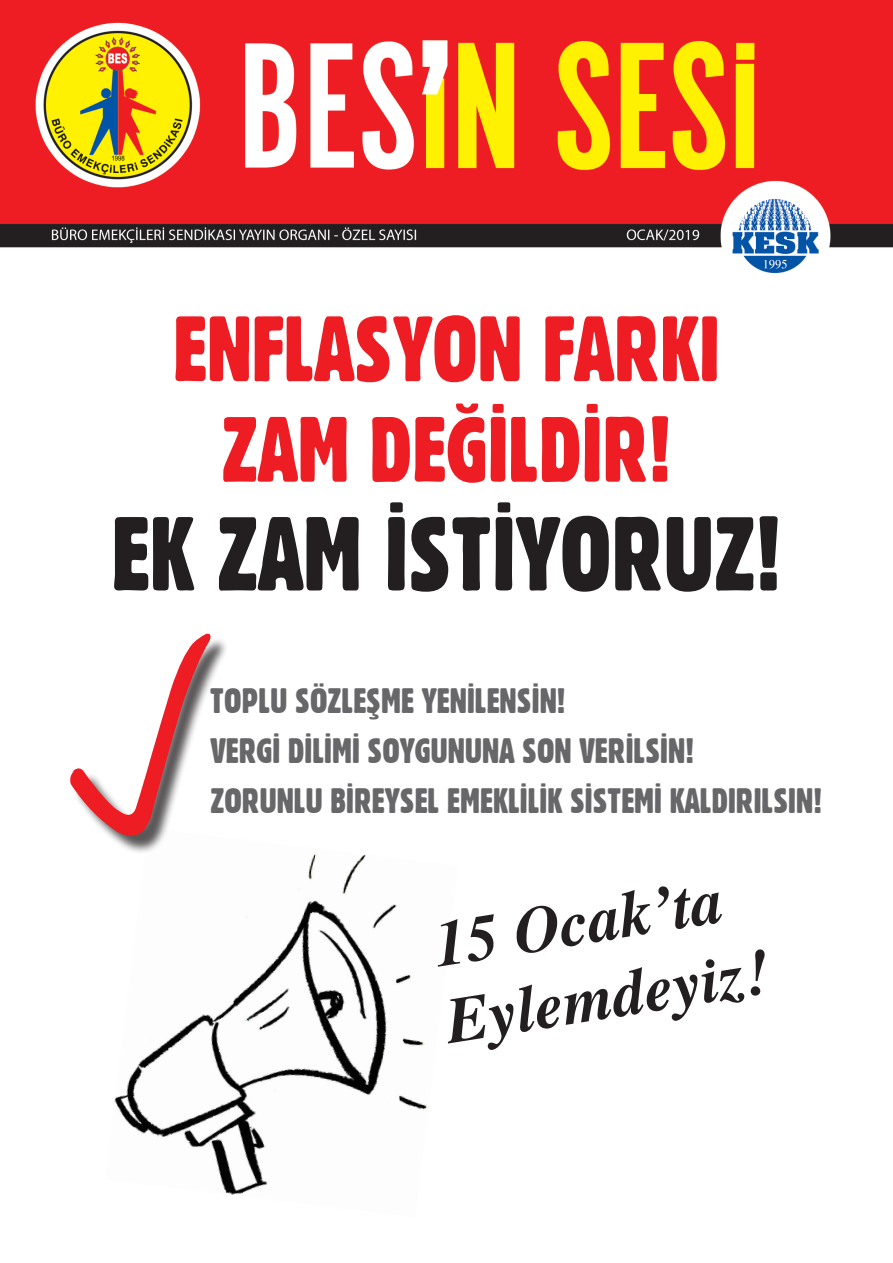
<style>
.page{position:relative;width:893px;height:1263px;background:#fff}
.page>*{position:absolute;margin:0;border:0;box-sizing:border-box;transform-origin:0 0}
.t1{font:102px "Gothic 821 Condensed BT";color:#231f20}
.t2{font:90px/100.5px "Gothic 821 Condensed BT";color:#ee1d23;text-align:center}
.t3{font:italic 64.5px/77.4px "Times X Bold";color:#231f20}
.t4{font:34.5px "Gothic 821 Condensed BT";color:#67676a}
</style>
<div class="page">
<img style="left:114px;top:853px;width:315px;height:342px">
<div style="left:73px;top:637px;width:156px;height:217px;background:#231f20;opacity:.75"></div>
<img style="left:0;top:0;width:893px;height:273px">
<svg style="left:73px;top:637px;width:156px;height:207px"></svg>
<h2 class="t2" style="left:173px;top:298px;width:548px">ENFLASYON FARKI<br>ZAM DEĞİLDİR!</h2>
<h1 class="t1" style="left:112px;top:492px;width:671px">EK ZAM İSTİYORUZ!</h1>
<p class="t4" style="left:210px;top:679px;width:357px">TOPLU SÖZLEŞME YENİLENSİN!</p>
<p class="t4" style="left:210px;top:730px;width:485px">VERGİ DİLİMİ SOYGUNUNA SON VERİLSİN!</p>
<p class="t4" style="left:210px;top:779px;width:613px">ZORUNLU BİREYSEL EMEKLİLİK SİSTEMİ KALDIRILSIN!</p>
<h3 class="t3" style="left:428px;top:906px;width:328px;rotate:-9deg">15 Ocak’ta<br>Eylemdeyiz!</h3>
</div>
